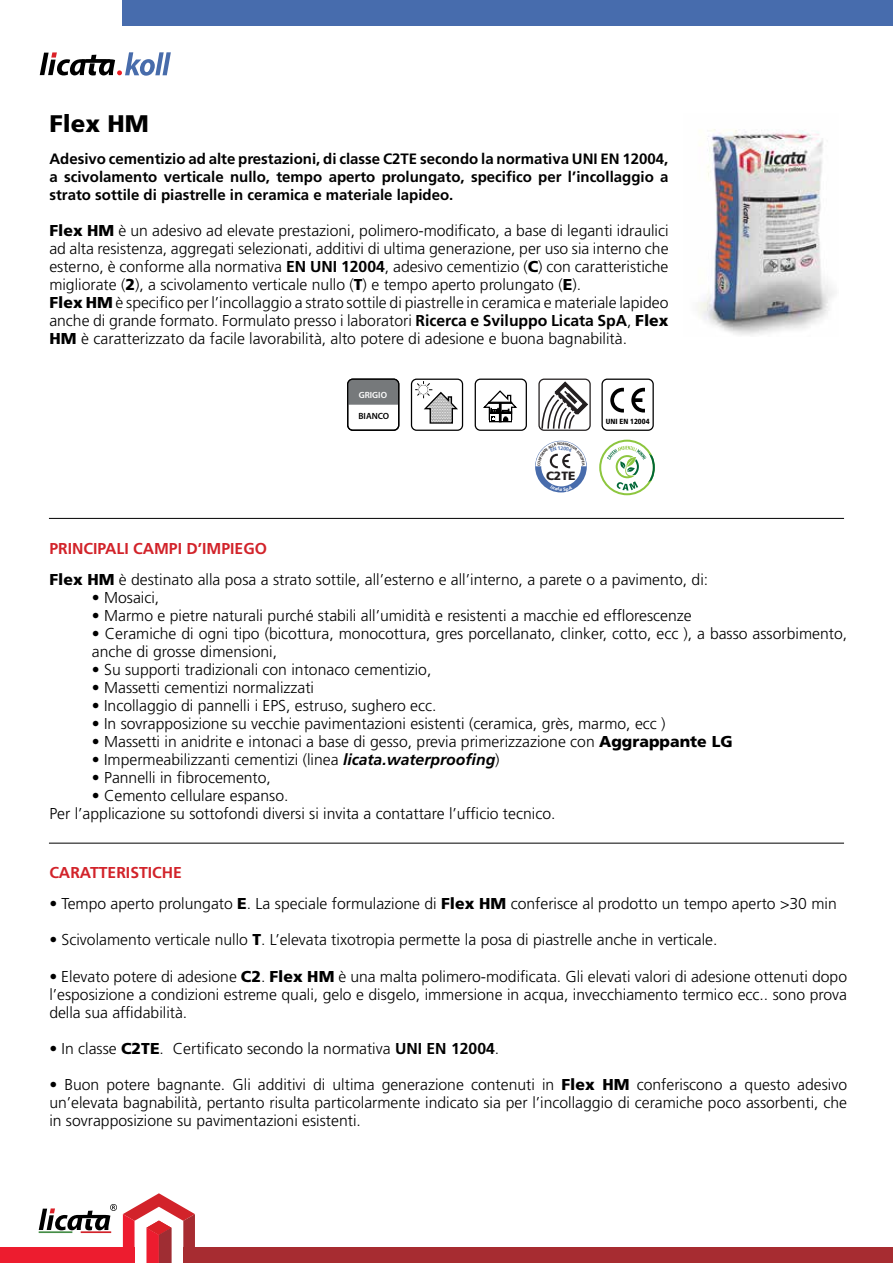
<style>
.page{position:relative;width:893px;height:1263px;background:#fff}
.page>*{position:absolute;margin:0;border:0;box-sizing:border-box;transform-origin:0 0}
.t1{font:900 24px "Frutiger LT Std";color:#000}
.t2{font:300 15.75px/18px "Frutiger LT Std";color:#000}
.t3{font:700 15.75px "Frutiger LT Std";color:#d2232a}
.t4{font:700 15px/18px "Frutiger LT Std";color:#000;text-align:justify}
.t5{font:900 12px "Frutiger";color:#231f20}
.t6{font:600 9px "Myriad Pro";color:#fff}
.t7{font:600 9px "Myriad Pro";color:#000}
.t8{font:900 condensed 7.35px "Frutiger";color:#000}
.t9{font:italic 700 4.8px "Myriad";color:#fff}
.s1{font-weight:900}
.s2{font-weight:700}
.s3{font-weight:700;color:#d2232a}
.s4{font-weight:700;font-style:italic}
</style>
<div class="page">
<div style="left:183px;top:1248px;width:710px;height:15px;background:#a72c31"></div>
<svg style="left:123px;top:1193px;width:72px;height:70px"></svg>
<svg style="left:39px;top:1204px;width:78px;height:26px"></svg>
<hr style="left:39px;top:1231px;width:33px;height:2px;background:#448d46">
<hr style="left:81px;top:1231px;width:30px;height:2px;background:#d2232a">
<div style="left:0;top:1248px;width:134px;height:15px;background:#ed1c2f"></div>
<svg style="left:40px;top:52px;width:131px;height:24px"></svg>
<div style="left:122px;top:0;width:771px;height:26px;background:#476cad"></div>
<img style="left:698px;top:129px;width:137px;height:206px">
<hr style="left:49px;top:518px;width:795px;height:1px;background:#000">
<hr style="left:49px;top:843px;width:795px;height:1px;background:#000">
<div style="left:411px;top:379px;width:52px;height:52px;border:1px solid #000;border-radius:5px"></div>
<svg style="left:415px;top:381px;width:43px;height:43px"></svg>
<svg style="left:349px;top:379px;width:50px;height:26px"></svg>
<div style="left:347px;top:379px;width:52px;height:52px;border:1px solid #000;border-radius:5px"></div>
<svg style="left:483px;top:390px;width:34px;height:33px"></svg>
<div style="left:475px;top:379px;width:52px;height:52px;border:1px solid #000;border-radius:5px"></div>
<div style="left:538px;top:379px;width:53px;height:52px;border:1px solid #231f20;border-radius:5px"></div>
<svg style="left:541px;top:382px;width:47px;height:48px"></svg>
<div style="left:601px;top:379px;width:53px;height:52px;border:1px solid #000;border-radius:5px"></div>
<svg style="left:610px;top:388px;width:14px;height:24px"></svg>
<svg style="left:631px;top:388px;width:14px;height:24px"></svg>
<svg style="left:533px;top:439px;width:56px;height:56px"></svg>
<div style="left:535px;top:441px;width:52px;height:51px;background:#486cac;border-radius:50%"></div>
<div style="left:541px;top:446px;width:40px;height:40px;background:#fff;border-radius:50%"></div>
<div style="left:599px;top:440px;width:56px;height:55px;border:2px solid #8dc63e;border-radius:50%"></div>
<svg style="left:607px;top:446px;width:48px;height:45px"></svg>
<svg style="left:550px;top:485px;width:22px;height:7px"></svg>
<svg style="left:535px;top:441px;width:51px;height:27px"></svg>
<h1 class="t1" style="left:49px;top:109px;width:101px">Flex HM</h1>
<p class="t4" style="left:49px;top:150px;width:621px">Adesivo cementizio ad alte prestazioni, di classe C2TE secondo la normativa UNI EN 12004, a scivolamento verticale nullo, tempo aperto prolungato, specifico per l’incollaggio a strato sottile di piastrelle in ceramica e materiale lapideo.</p>
<p class="t2" style="left:49px;top:222px;width:621px"><span class="s1">Flex HM</span> è un adesivo ad elevate prestazioni, polimero-modificato, a base di leganti idraulici ad alta resistenza, aggregati selezionati, additivi di ultima generazione, per uso sia interno che esterno, è conforme alla normativa <span class="s2">EN UNI 12004</span>, adesivo cementizio (<span class="s1">C</span>) con caratteristiche migliorate (<span class="s1">2</span>), a scivolamento verticale nullo (<span class="s1">T</span>) e tempo aperto prolungato (<span class="s1">E</span>).<br><span class="s1">Flex HM</span> è specifico per l’incollaggio a strato sottile di piastrelle in ceramica e materiale lapideo anche di grande formato. Formulato presso i laboratori <span class="s2">Ricerca e Sviluppo Licata SpA</span>, <span class="s1">Flex HM</span> è caratterizzato da facile lavorabilità, alto potere di adesione e buona bagnabilità.</p>
<p class="t6" style="left:359px;top:389px;width:30px">GRIGIO</p>
<p class="t7" style="left:358px;top:410px;width:32px">BIANCO</p>
<p class="t5" style="left:546px;top:468px;width:31px">C2TE</p>
<p class="t9" style="left:559px;top:486px;width:4px">a</p>
<p class="t8" style="left:606px;top:417px;width:45px">UNI EN 12004</p>
<p class="t2" style="left:49px;top:533px;width:660px;line-height:31.5px"><span class="s3">PRINCIPALI CAMPI D’IMPIEGO<br></span><span class="s1">Flex HM</span> è destinato alla posa a strato sottile, all’esterno e all’interno, a parete o a pavimento, di:</p>
<p class="t2" style="left:92px;top:589px;width:69px">• Mosaici,</p>
<p class="t2" style="left:92px;top:607px;width:601px">• Marmo e pietre naturali purché stabili all’umidità e resistenti a macchie ed efflorescenze</p>
<p class="t2" style="left:92px;top:625px;width:757px">• Ceramiche di ogni tipo (bicottura, monocottura, gres porcellanato, clinker, cotto, ecc ), a basso assorbimento, anche di grosse dimensioni,</p>
<p class="t2" style="left:92px;top:661px;width:341px">• Su supporti tradizionali con intonaco cementizio,</p>
<p class="t2" style="left:92px;top:679px;width:224px">• Massetti cementizi normalizzati</p>
<p class="t2" style="left:92px;top:697px;width:346px">• Incollaggio di pannelli i EPS, estruso, sughero ecc.</p>
<p class="t2" style="left:92px;top:715px;width:575px">• In sovrapposizione su vecchie pavimentazioni esistenti (ceramica, grès, marmo, ecc )</p>
<p class="t2" style="left:92px;top:733px;width:642px">• Massetti in anidrite e intonaci a base di gesso, previa primerizzazione con <span class="s1">Aggrappante LG</span></p>
<p class="t2" style="left:92px;top:751px;width:409px">• Impermeabilizzanti cementizi (linea <span class="s4">licata.waterproofing</span>)</p>
<p class="t2" style="left:92px;top:769px;width:181px">• Pannelli in fibrocemento,</p>
<p class="t2" style="left:49px;top:787px;width:508px;text-indent:43px">• Cemento cellulare espanso.<br>Per l’applicazione su sottofondi diversi si invita a contattare l’ufficio tecnico.</p>
<p class="t3" style="left:49px;top:863px;width:134px">CARATTERISTICHE</p>
<p class="t2" style="left:49px;top:895px;width:789px">• Tempo aperto prolungato <span class="s1">E</span>. La speciale formulazione di <span class="s1">Flex HM</span> conferisce al prodotto un tempo aperto &gt;30 min</p>
<p class="t2" style="left:49px;top:931px;width:670px">• Scivolamento verticale nullo <span class="s1">T</span>. L’elevata tixotropia permette la posa di piastrelle anche in verticale.</p>
<p class="t2" style="left:49px;top:967px;width:799px;text-align:justify">• Elevato potere di adesione <span class="s1">C2</span>. <span class="s1">Flex HM</span> è una malta polimero-modificata. Gli elevati valori di adesione ottenuti dopo l’esposizione a condizioni estreme quali, gelo e disgelo, immersione in acqua, invecchiamento termico ecc.. sono prova della sua affidabilità.</p>
<p class="t2" style="left:49px;top:1039px;width:451px">• In classe <span class="s1">C2TE</span>. Certificato secondo la normativa <span class="s2">UNI EN 12004</span>.</p>
<p class="t2" style="left:49px;top:1075px;width:799px;text-align:justify">• Buon potere bagnante. Gli additivi di ultima generazione contenuti in <span class="s1">Flex HM</span> conferiscono a questo adesivo un’elevata bagnabilità, pertanto risulta particolarmente indicato sia per l’incollaggio di ceramiche poco assorbenti, che in sovrapposizione su pavimentazioni esistenti.</p>
</div>
